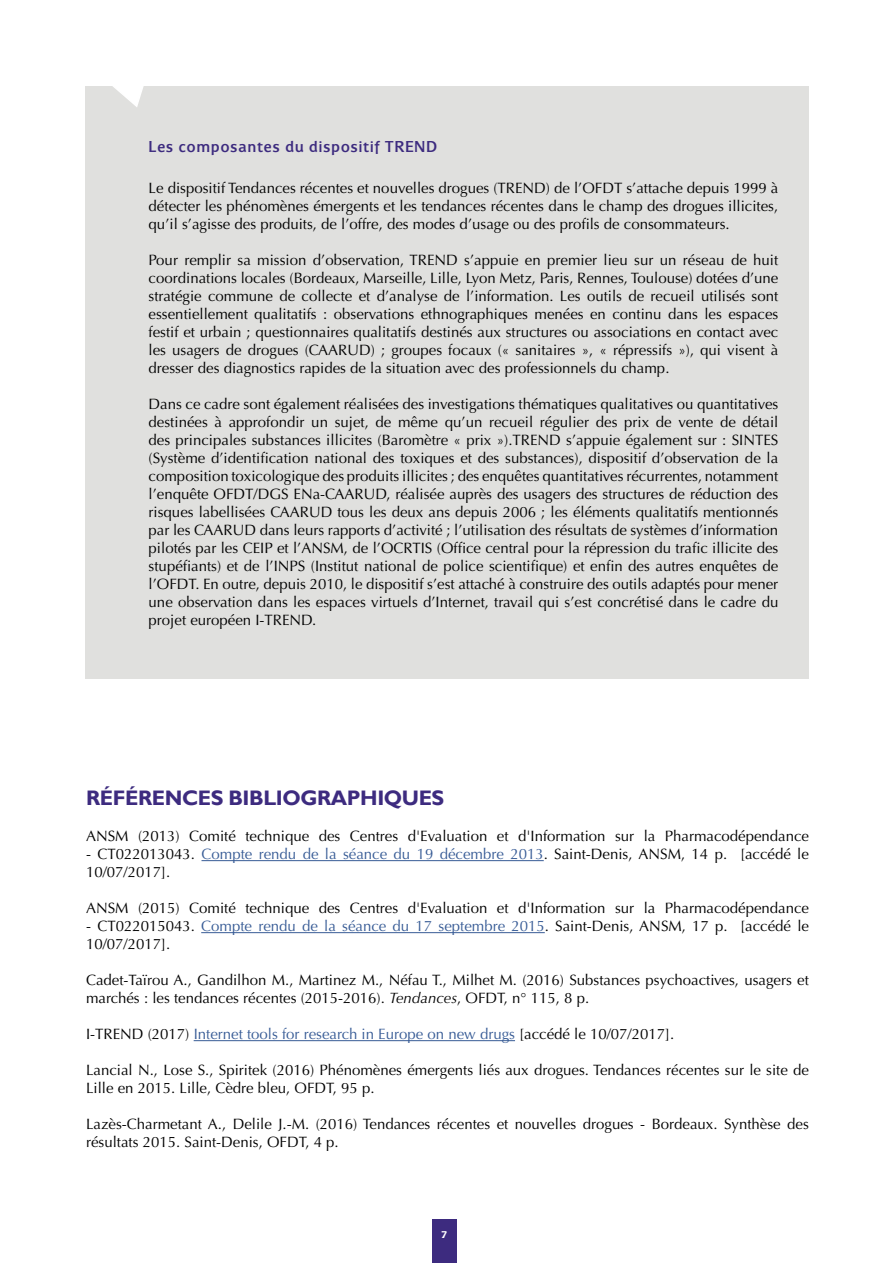
<style>
.page{position:relative;width:893px;height:1263px;background:#fff}
.page>*{position:absolute;margin:0;border:0;box-sizing:border-box;transform-origin:0 0}
.t1{font:700 21px "Gill Sans";letter-spacing:-.02em;color:#3d2b7f}
.t2{font:500 16.5px "Eurocrat";letter-spacing:.03em;color:#3d2b7f}
.t3{font:15px/18px "Optima LT Std";color:#000}
.t4{font:15px "Optima LT Std";color:#385c96}
.t5{font:700 10.5px "Eurocrat";color:#fff}
.s1{color:#385c96}
.s2{font-style:italic}
.s3{color:#000}
</style>
<div class="page">
<div style="left:432px;top:1219px;width:25px;height:44px;background:#3d2b7f"></div>
<hr style="left:201px;top:860px;width:343px;height:1px;background:#385c96">
<hr style="left:201px;top:932px;width:344px;height:1px;background:#385c96">
<hr style="left:194px;top:1040px;width:321px;height:1px;background:#385c96">
<div style="left:85px;top:87px;width:723px;height:592px;background:#e0e0de"></div>
<svg style="left:104px;top:86px;width:42px;height:21px"></svg>
<p class="t2" style="left:149px;top:137px;width:290px">Les composantes du dispositif TREND</p>
<p class="t3" style="left:149px;top:179px;width:631px;text-align:justify">Le dispositif Tendances récentes et nouvelles drogues (TREND) de l’OFDT s’attache depuis 1999 à détecter les phénomènes émergents et les tendances récentes dans le champ des drogues illicites, qu’il s’agisse des produits, de l’offre, des modes d’usage ou des profils de consommateurs.</p>
<p class="t3" style="left:149px;top:251px;width:631px;text-align:justify">Pour remplir sa mission d’observation, TREND s’appuie en premier lieu sur un réseau de huit coordinations locales (Bordeaux, Marseille, Lille, Lyon Metz, Paris, Rennes, Toulouse) dotées d’une stratégie commune de collecte et d’analyse de l’information. Les outils de recueil utilisés sont essentiellement qualitatifs : observations ethnographiques menées en continu dans les espaces festif et urbain ; questionnaires qualitatifs destinés aux structures ou associations en contact avec les usagers de drogues (CAARUD) ; groupes focaux (« sanitaires », « répressifs »), qui visent à dresser des diagnostics rapides de la situation avec des professionnels du champ.</p>
<p class="t3" style="left:149px;top:395px;width:631px;text-align:justify">Dans ce cadre sont également réalisées des investigations thématiques qualitatives ou quantitatives destinées à approfondir un sujet, de même qu’un recueil régulier des prix de vente de détail des principales substances illicites (Baromètre « prix »).TREND s’appuie également sur : SINTES (Système d’identification national des toxiques et des substances), dispositif d’observation de la composition toxicologique des produits illicites ; des enquêtes quantitatives récurrentes, notamment l’enquête OFDT/DGS ENa-CAARUD, réalisée auprès des usagers des structures de réduction des risques labellisées CAARUD tous les deux ans depuis 2006 ; les éléments qualitatifs mentionnés par les CAARUD dans leurs rapports d’activité ; l’utilisation des résultats de systèmes d’information pilotés par les CEIP et l’ANSM, de l’OCRTIS (Office central pour la répression du trafic illicite des stupéfiants) et de l’INPS (Institut national de police scientifique) et enfin des autres enquêtes de l’OFDT. En outre, depuis 2010, le dispositif s’est attaché à construire des outils adaptés pour mener une observation dans les espaces virtuels d’Internet, travail qui s’est concrétisé dans le cadre du projet européen I-TREND.</p>
<h1 class="t1" style="left:86px;top:785px;width:360px">RÉFÉRENCES BIBLIOGRAPHIQUES</h1>
<p class="t3" style="left:86px;top:827px;width:724px">ANSM (2013) Comité technique des Centres d'Evaluation et d'Information sur la Pharmacodépendance</p>
<p class="t3" style="left:86px;top:845px;width:724px">- CT022013043. <span class="s1">Compte rendu de la séance du 19 décembre 2013</span>. Saint-Denis, ANSM, 14 p. [accédé le<br>10/07/2017].</p>
<p class="t3" style="left:86px;top:899px;width:724px">ANSM (2015) Comité technique des Centres d'Evaluation et d'Information sur la Pharmacodépendance</p>
<p class="t3" style="left:86px;top:917px;width:724px">- CT022015043. <span class="s1">Compte rendu de la séance du 17 septembre 2015</span>. Saint-Denis, ANSM, 17 p. [accédé le<br>10/07/2017].</p>
<p class="t3" style="left:86px;top:971px;width:724px">Cadet-Taïrou A., Gandilhon M., Martinez M., Néfau T., Milhet M. (2016) Substances psychoactives, usagers et marchés : les tendances récentes (2015-2016). <span class="s2">Tendances</span>, OFDT, n° 115, 8 p.</p>
<p class="t4" style="left:86px;top:1025px;width:590px"><span class="s3">I-TREND (2017)</span> Internet tools for research in Europe on new drugs <span class="s3">[accédé le 10/07/2017].</span></p>
<p class="t3" style="left:86px;top:1061px;width:724px">Lancial N., Lose S., Spiritek (2016) Phénomènes émergents liés aux drogues. Tendances récentes sur le site de<br>Lille en 2015. Lille, Cèdre bleu, OFDT, 95 p.</p>
<p class="t3" style="left:86px;top:1115px;width:724px">Lazès-Charmetant A., Delile J.-M. (2016) Tendances récentes et nouvelles drogues - Bordeaux. Synthèse des résultats 2015. Saint-Denis, OFDT, 4 p.</p>
<p class="t5" style="left:441px;top:1228px;width:8px">7</p>
</div>
